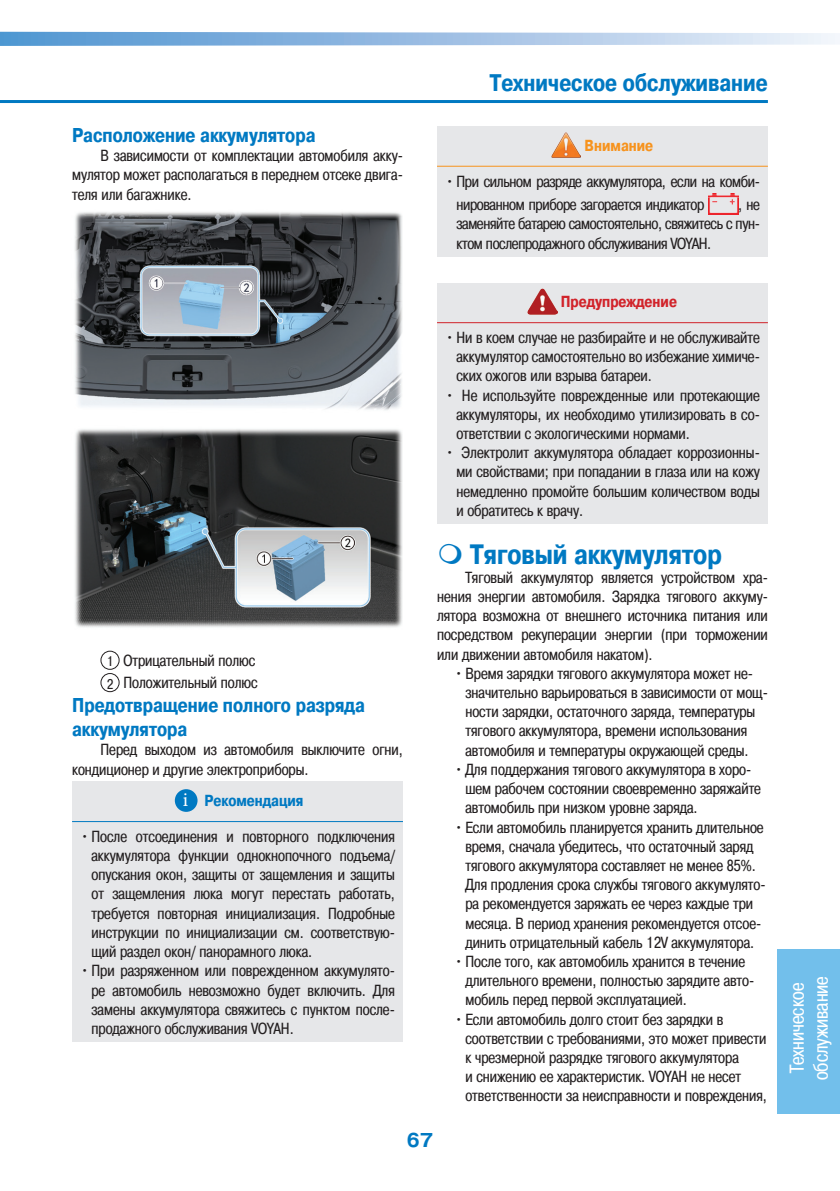
<style>
.page{position:relative;width:840px;height:1191px;background:#fff}
.page>*{position:absolute;margin:0;border:0;box-sizing:border-box;transform-origin:0 0}
.t1{font:700 28px "Pragmatica Cond C";color:#0079c2}
.t2{font:700 24px "Pragmatica Cond C";color:#0079c2}
.t3{font:700 20px/24px "Pragmatica Cond C";color:#0079c2}
.t4{font:20px/24px "Pragmatica Cond C";color:#fff;text-align:center}
.t5{font:700 20px "Pragmatica C";color:#0079c2}
.t6{font:16px/19.2px "Pragmatica Cond C";color:#231f20;text-align:justify}
.t7{font:16px/23.8px "Pragmatica Cond C";letter-spacing:-.02em;color:#231f20}
.t8{font:700 16px "Pragmatica Cond C";color:#d1232a}
.t9{font:700 16px "Pragmatica Cond C";color:#0079c2}
.t10{font:700 16px "Pragmatica Cond C";color:#f7931d}
.s1{font-size:14px}
.s2{font-family:"Minion Pro";font-weight:400;font-size:20px;color:#fff}
</style>
<div class="page">
<svg style="left:0;top:31px;width:839px;height:15px;background:#a7c7e7"></svg>
<hr style="left:0;top:100px;width:767px;height:3px;background:#0079c2">
<div style="left:777px;top:948px;width:62px;height:165px;background:#72bfeb"></div>
<div style="left:100px;top:650px;width:19px;height:20px;border:1px solid #231f20;border-radius:50%"></div>
<div style="left:100px;top:673px;width:19px;height:19px;border:1px solid #231f20;border-radius:50%"></div>
<img style="left:75px;top:212px;width:327px;height:198px">
<img style="left:75px;top:429px;width:327px;height:199px">
<div style="left:72px;top:782px;width:331px;height:260px;background:#e6e7e9"></div>
<hr style="left:72px;top:821px;width:331px;height:1px;background:#0079c2">
<div style="left:175px;top:789px;width:22px;height:23px;background:#0079c2;border-radius:50%"></div>
<div style="left:437px;top:126px;width:330px;height:131px;background:#e6e7e9"></div>
<hr style="left:437px;top:166px;width:330px;height:1px;background:#f7931d">
<img style="left:551px;top:132px;width:29px;height:26px">
<img style="left:708px;top:194px;width:30px;height:20px">
<div style="left:437px;top:283px;width:330px;height:241px;background:#e6e7e9"></div>
<hr style="left:437px;top:322px;width:330px;height:1px;background:#d1232a">
<img style="left:527px;top:288px;width:29px;height:27px">
<p class="t3" style="left:72px;top:123px;width:245px">Расположение аккумулятора</p>
<p class="t6" style="left:72px;top:146px;width:332px;text-indent:28px">В зависимости от комплектации автомобиля акку&shy;мулятор может располагаться в переднем отсеке двига&shy;теля или багажнике.</p>
<p class="t6" style="left:107px;top:649px;width:152px;line-height:22.4px"><span class="s1">1</span> Отрицательный полюс<br><span class="s1">2</span> Положительный полюс</p>
<p class="t3" style="left:72px;top:693px;width:294px">Предотвращение полного разряда аккумулятора</p>
<p class="t6" style="left:72px;top:740px;width:332px;text-indent:28px">Перед выходом из автомобиля выключите огни, кондиционер и другие электроприборы.</p>
<p class="t9" style="left:183px;top:791px;width:122px"><span class="s2">i</span> Рекомендация</p>
<p class="t6" style="left:91px;top:826px;width:305px;text-indent:-11px">•После отсоединения и повторного подключения аккумулятора функции однокнопочного подъема/ опускания окон, защиты от защемления и защиты от защемления люка могут перестать работать, требуется повторная инициализация. Подробные инструкции по инициализации см. соответствую&shy;щий раздел окон/ панорамного люка.</p>
<p class="t6" style="left:91px;top:961px;width:305px;text-indent:-11px">•При разряженном или поврежденном аккумулято&shy;ре автомобиль невозможно будет включить. Для замены аккумулятора свяжитесь с пунктом после&shy;продажного обслуживания VOYAH.</p>
<h2 class="t2" style="left:489px;top:69px;width:279px">Техническое обслуживание</h2>
<p class="t10" style="left:584px;top:136px;width:70px">Внимание</p>
<p class="t7" style="left:456px;top:169px;width:305px;text-indent:-11px">•При сильном разряде аккумулятора, если на комби&shy;нированном приборе загорается индикатор</p>
<p class="t6" style="left:456px;top:195px;width:305px;text-indent:282px">, не заменяйте батарею самостоятельно, свяжитесь с пун&shy;ктом послепродажного обслуживания VOYAH.</p>
<p class="t8" style="left:560px;top:293px;width:118px">Предупреждение</p>
<p class="t6" style="left:456px;top:328px;width:305px;text-indent:-11px">•Ни в коем случае не разбирайте и не обслуживайте аккумулятор самостоятельно во избежание химиче&shy;ских ожогов или взрыва батареи.</p>
<p class="t6" style="left:456px;top:385px;width:305px;text-indent:-11px">• Не используйте поврежденные или протекающие аккумуляторы, их необходимо утилизировать в со&shy;ответствии с экологическими нормами.</p>
<p class="t6" style="left:456px;top:443px;width:305px;text-indent:-11px">• Электролит аккумулятора обладает коррозионны&shy;ми свойствами; при попадании в глаза или на кожу немедленно промойте большим количеством воды и обратитесь к врачу.</p>
<h1 class="t1" style="left:470px;top:538px;width:253px">Тяговый аккумулятор</h1>
<p class="t6" style="left:437px;top:568px;width:332px;text-indent:28px">Тяговый аккумулятор является устройством хра&shy;нения энергии автомобиля. Зарядка тягового аккуму&shy;лятора возможна от внешнего источника питания или посредством рекуперации энергии (при торможении или движении автомобиля накатом).</p>
<p class="t6" style="left:465px;top:664px;width:304px;text-align:left;text-indent:-11px">•Время зарядки тягового аккумулятора может не&shy;значительно варьироваться в зависимости от мощ&shy;ности зарядки, остаточного заряда, температуры тягового аккумулятора, времени использования автомобиля и температуры окружающей среды.</p>
<p class="t6" style="left:465px;top:760px;width:297px;text-align:left;text-indent:-11px">•Для поддержания тягового аккумулятора в хоро&shy;шем рабочем состоянии своевременно заряжайте автомобиль при низком уровне заряда.</p>
<p class="t6" style="left:465px;top:817px;width:302px;text-align:left;text-indent:-11px">•Если автомобиль планируется хранить длительное время, сначала убедитесь, что остаточный заряд тягового аккумулятора составляет не менее 85%.<br>Для продления срока службы тягового аккумулято&shy;ра рекомендуется заряжать ее через каждые три месяца. В период хранения рекомендуется отсое&shy;динить отрицательный кабель 12V аккумулятора.</p>
<p class="t6" style="left:465px;top:952px;width:290px;text-align:left;text-indent:-11px">•После того, как автомобиль хранится в течение длительного времени, полностью зарядите авто&shy;мобиль перед первой эксплуатацией.</p>
<p class="t6" style="left:465px;top:1009px;width:303px;text-align:left;text-indent:-11px">•Если автомобиль долго стоит без зарядки в соответствии с требованиями, это может привести к чрезмерной разрядке тягового аккумулятора<br>и снижению ее характеристик. VOYAH не несет ответственности за неисправности и повреждения,</p>
<p class="t5" style="left:407px;top:1128px;width:27px">67</p>
<p class="t4" style="left:784px;top:1080px;width:105px;rotate:-90deg">Техническое обслуживание</p>
</div>
